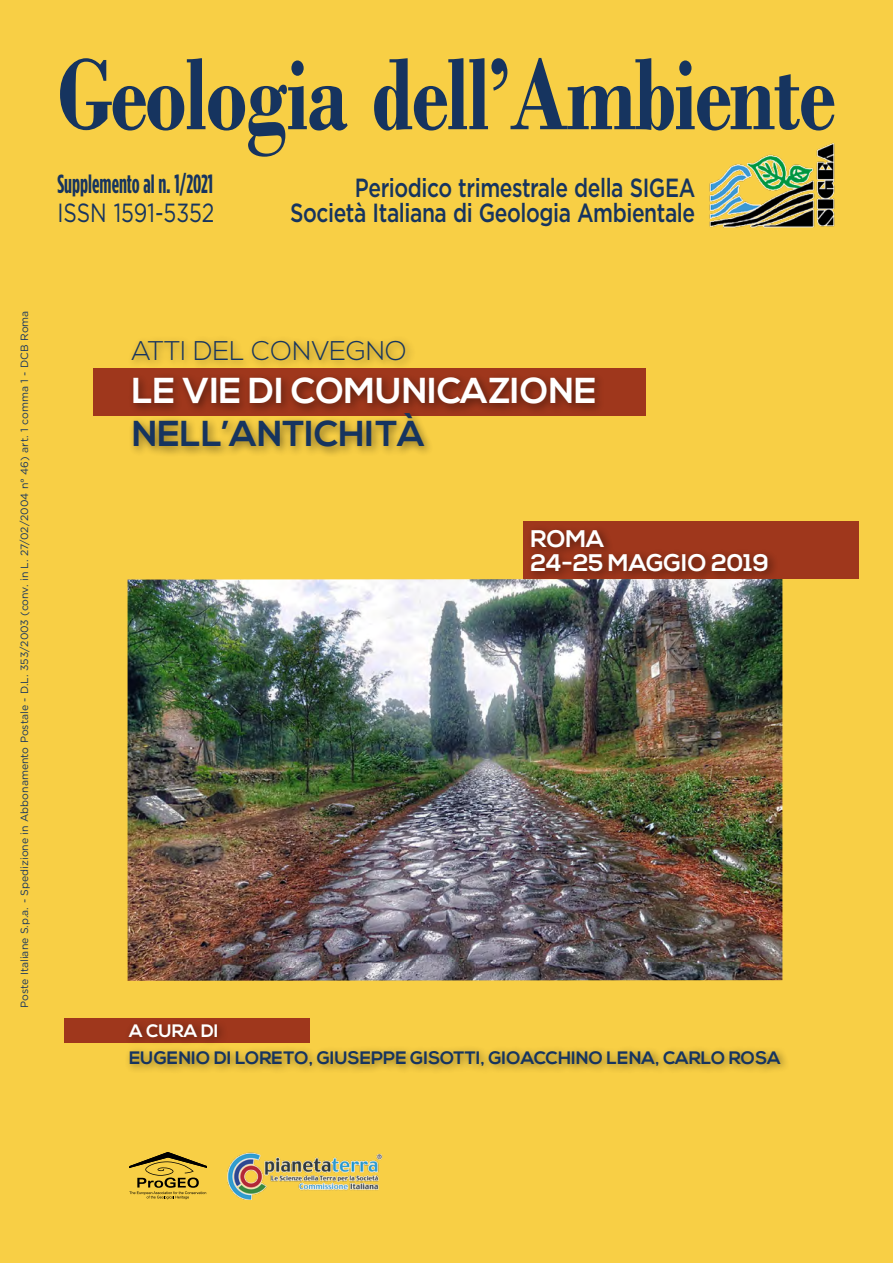
<style>
.page{position:relative;width:893px;height:1263px;background:#f8cf45}
.page>*{position:absolute;margin:0;border:0;box-sizing:border-box;transform-origin:0 0}
.t1{font:700 106.8px "Bodoni";letter-spacing:-.025em;color:#16345f;scale:.8 1}
.t2{font:700 36px/43.2px "Nexa";color:#fff}
.t3{font:300 27px "Nexa";color:#16345f}
.t4{font:500 26.25px/25.2px "Gotham HTF";letter-spacing:-.02em;color:#16345f;text-align:right;scale:.8 1}
.t5{font:700 condensed 26.25px/29.4px "Gotham HTF";color:#16345f;scale:.8 1}
.t6{font:700 24px/24px "Nexa";color:#fff}
.t7{font:700 18px/27px "Nexa";color:#16345f}
.t8{font:10.5px "Gotham HTF";color:#16345f}
.s1{font-weight:400;font-stretch:normal}
.s2{color:#16345f}
.s3{color:#fff}
</style>
<div class="page">
<img style="left:709px;top:143px;width:126px;height:85px">
<img style="left:227px;top:1152px;width:156px;height:47px">
<svg style="left:129px;top:1152px;width:78px;height:47px"></svg>
<div style="left:94px;top:368px;width:552px;height:47px;background:#9f371c"></div>
<div style="left:127px;top:335px;width:479px;height:123px;background:#000;opacity:.45"></div>
<div style="left:64px;top:1018px;width:246px;height:24px;background:#9f371c"></div>
<div style="left:123px;top:1018px;width:668px;height:57px;background:#000;opacity:.45"></div>
<img style="left:128px;top:579px;width:654px;height:402px">
<div style="left:523px;top:522px;width:336px;height:57px;background:#9f371c"></div>
<div style="left:526px;top:525px;width:252px;height:58px;background:#000;opacity:.45"></div>
<p class="t1" style="left:57px;top:31px;width:974px">Geologia dell’Ambiente</p>
<p class="t4" style="left:290px;top:174px;width:508px">Periodico trimestrale della SIGEA<br>Società Italiana di Geologia Ambientale</p>
<p class="t5" style="left:57px;top:168px;width:198px">Supplemento al n. 1/2021<br><span class="s1">ISSN 1591-5352</span></p>
<p class="t8" style="left:19px;top:1008px;width:699px;rotate:-90deg">Poste Italiane S.p.a. - Spedizione in Abbonamento Postale - D.L. 353/2003 (conv. in L. 27/02/2004 n° 46) art. 1 comma 1 - DCB Roma</p>
<p class="t3" style="left:132px;top:335px;width:277px">ATTI DEL CONVEGNO</p>
<p class="t2" style="left:132px;top:370px;width:466px">LE VIE DI COMUNICAZIONE<br><span class="s2">NELL’ANTICHITÀ</span></p>
<p class="t6" style="left:530px;top:528px;width:240px">ROMA<br>24-25 MAGGIO 2019</p>
<p class="t7" style="left:129px;top:1017px;width:653px"><span class="s3">A CURA DI<br></span>EUGENIO DI LORETO, GIUSEPPE GISOTTI, GIOACCHINO LENA, CARLO ROSA</p>
</div>
